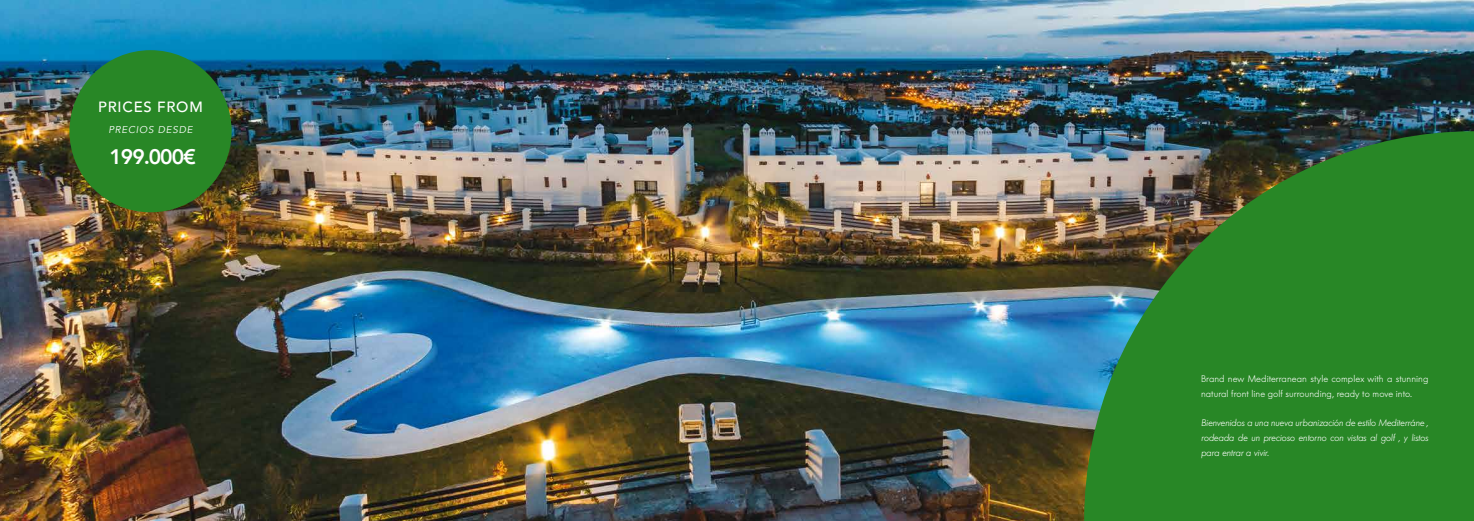
<style>
.page{position:relative;width:1474px;height:521px;background:#fff}
.page>*{position:absolute;margin:0;border:0;box-sizing:border-box;transform-origin:0 0}
.t1{font:800 21px "Avenir";letter-spacing:-.05em;color:#fff}
.t2{font:500 14.79px "Avenir";letter-spacing:.05em;color:#fff}
.t3{font:italic 9.89px "Avenir";letter-spacing:.075em;color:#fff}
.t4{font:italic 300 9.62px/14.9px "Futura BQ";color:#fff;text-align:justify}
.t5{font:300 9.62px/14.9px "Futura BQ";letter-spacing:.005em;color:#fff}
</style>
<div class="page">
<img style="left:0;top:0;width:1473px;height:521px">
<img style="left:1084px;top:131px;width:389px;height:390px">
<div style="left:69px;top:50px;width:163px;height:162px;background:#288726;border-radius:50%"></div>
<h2 class="t2" style="left:98px;top:94px;width:106px">PRICES FROM</h2>
<p class="t3" style="left:108px;top:123px;width:86px">PRECIOS DESDE</p>
<h1 class="t1" style="left:110px;top:141px;width:88px">199.000€</h1>
<p class="t5" style="left:1200px;top:371px;width:229px">Brand new Mediterranean style complex with a stunning natural front line golf surrounding, ready to move into.</p>
<p class="t4" style="left:1200px;top:416px;width:229px">Bienvenidos a una nueva urbanización de estilo Mediterráne , rodeada de un precioso entorno con vistas al golf , y listos para entrar a vivir.</p>
</div>
